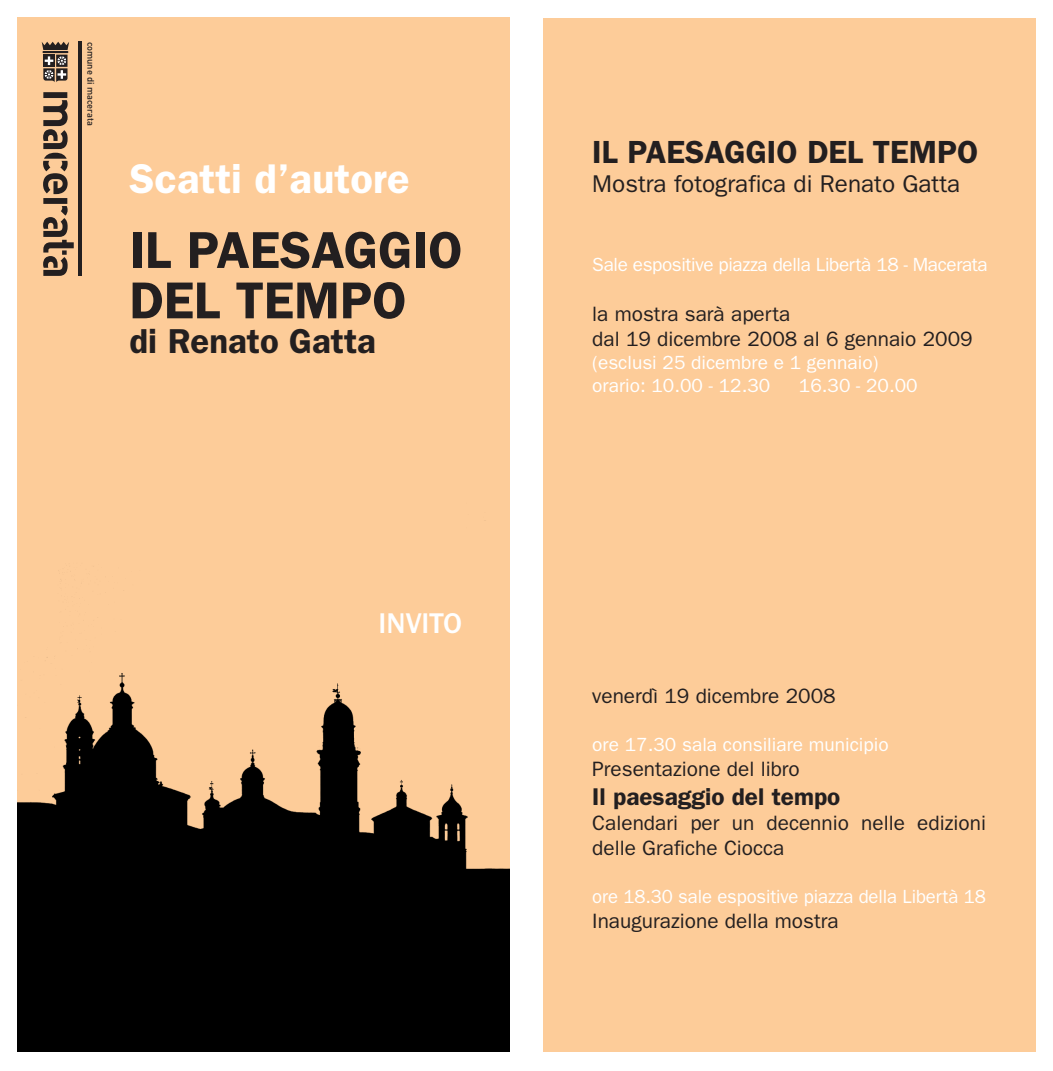
<style>
.page{position:relative;width:1053px;height:1071px;background:#fff}
.page>*{position:absolute;margin:0;border:0;box-sizing:border-box;transform-origin:0 0}
.t1{font:600 52px/50.4px "Franklin Gothic";color:#231f20}
.t2{font:600 41.62px "Franklin Gothic";color:#fff}
.t3{font:600 34.75px "Franklin Gothic";color:#231f20}
.t4{font:600 32.12px "Franklin Gothic";color:#231f20}
.t5{font:500 29.5px "Franklin Gothic";color:#fff}
.t6{font:24.25px "Franklin Gothic";color:#231f20}
.t7{font:600 24.25px "Franklin Gothic";color:#231f20}
.t8{font:20.88px/25px "Franklin Gothic";color:#231f20}
.t9{font:19.12px/22.9px "Franklin Gothic";letter-spacing:-.005em;color:#fff}
.t10{font:500 9.25px "DIN";color:#231f20}
</style>
<div class="page">
<div style="left:543px;top:18px;width:492px;height:1033px;background:#fdcc99"></div>
<img style="left:18px;top:18px;width:492px;height:1033px">
<hr style="left:78px;top:42px;width:4px;height:234px;background:#231f20">
<svg style="left:43px;top:92px;width:31px;height:184px"></svg>
<div style="left:56px;top:55px;width:11px;height:12px;background:#231f20"></div>
<div style="left:43px;top:55px;width:12px;height:12px;background:#231f20"></div>
<svg style="left:43px;top:56px;width:24px;height:26px"></svg>
<svg style="left:42px;top:42px;width:27px;height:8px"></svg>
<hr style="left:42px;top:51px;width:26px;height:2px;background:#231f20">
<p class="t10" style="left:97px;top:42px;width:86px;rotate:90deg">comune di macerata</p>
<h2 class="t2" style="left:129px;top:154px;width:281px">Scatti d’autore</h2>
<h1 class="t1" style="left:129px;top:225px;width:334px">IL PAESAGGIO<br>DEL TEMPO</h1>
<h3 class="t3" style="left:129px;top:320px;width:248px">di Renato Gatta</h3>
<h3 class="t5" style="left:378px;top:606px;width:85px">INVITO</h3>
<h3 class="t4" style="left:592px;top:133px;width:387px">IL PAESAGGIO DEL TEMPO</h3>
<p class="t6" style="left:592px;top:170px;width:369px">Mostra fotografica di Renato Gatta</p>
<p class="t9" style="left:592px;top:253px;width:397px">Sale espositive piazza della Libertà 18 - Macerata</p>
<p class="t8" style="left:592px;top:302px;width:382px">la mostra sarà aperta<br>dal 19 dicembre 2008 al 6 gennaio 2009</p>
<p class="t9" style="left:592px;top:351px;width:287px">(esclusi 25 dicembre e 1 gennaio) orario: 10.00 - 12.30</p>
<p class="t9" style="left:798px;top:374px;width:120px">16.30 - 20.00</p>
<p class="t8" style="left:592px;top:683px;width:245px">venerdì 19 dicembre 2008</p>
<p class="t9" style="left:592px;top:732px;width:298px">ore 17.30 sala consiliare municipio</p>
<p class="t8" style="left:592px;top:755px;width:209px">Presentazione del libro</p>
<p class="t7" style="left:592px;top:781px;width:249px">Il paesaggio del tempo</p>
<p class="t8" style="left:592px;top:810px;width:395px">Calendari per un decennio nelle edizioni delle Grafiche Ciocca</p>
<p class="t9" style="left:592px;top:884px;width:395px">ore 18.30 sale espositive piazza della Libertà 18</p>
<p class="t8" style="left:592px;top:907px;width:248px">Inaugurazione della mostra</p>
</div>
